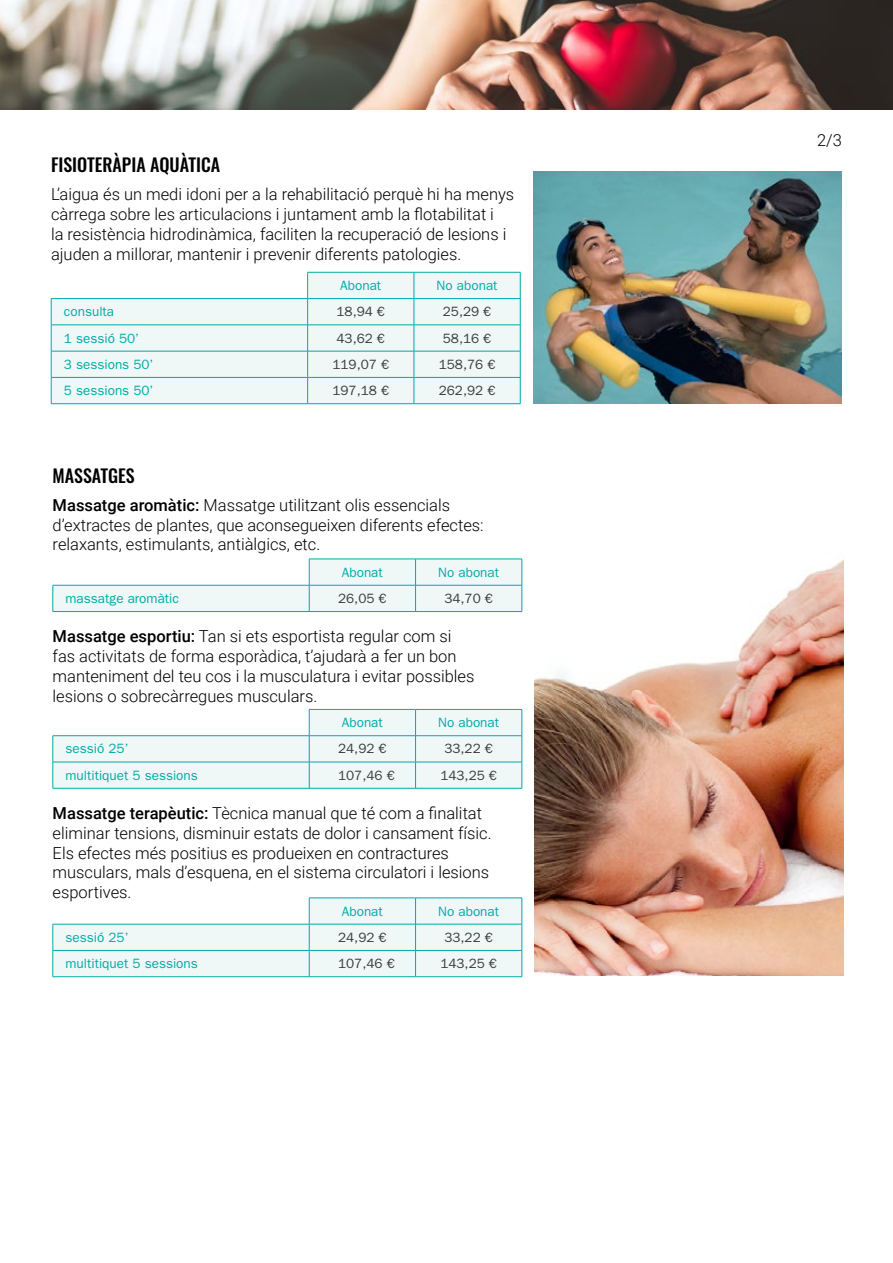
<style>
.page{position:relative;width:893px;height:1263px;background:#fff}
.page>*{position:absolute;margin:0;border:0;box-sizing:border-box;transform-origin:0 0}
.t1{font:500 18px "Oswald";color:#000}
.t2{font:300 16.5px/19.8px "Roboto";color:#000}
.t3{font:13.5px "ITC Franklin Gothic Std";color:#00aba7}
.t4{font:13.5px "ITC Franklin Gothic Std";color:#3c3c3b}
.s1{font-weight:500}
</style>
<div class="page">
<img style="left:0;top:0;width:893px;height:109px">
<img style="left:535px;top:559px;width:309px;height:416px">
<hr style="left:309px;top:611px;width:107px;height:1px;background:#00aba7">
<hr style="left:416px;top:611px;width:106px;height:1px;background:#00aba7">
<svg style="left:53px;top:559px;width:470px;height:52px"></svg>
<hr style="left:53px;top:611px;width:256px;height:1px;background:#00aba7">
<hr style="left:309px;top:788px;width:107px;height:1px;background:#00aba7">
<hr style="left:416px;top:788px;width:106px;height:1px;background:#00aba7">
<svg style="left:53px;top:709px;width:470px;height:79px"></svg>
<hr style="left:53px;top:762px;width:256px;height:1px;background:#00aba7">
<hr style="left:53px;top:788px;width:256px;height:1px;background:#00aba7">
<svg style="left:53px;top:898px;width:470px;height:79px"></svg>
<hr style="left:53px;top:950px;width:256px;height:1px;background:#00aba7">
<hr style="left:53px;top:976px;width:256px;height:1px;background:#00aba7">
<img style="left:533px;top:172px;width:309px;height:232px">
<svg style="left:52px;top:273px;width:468px;height:130px;fill:#eff7f7"></svg>
<hr style="left:307px;top:272px;width:107px;height:1px;background:#00aba7">
<hr style="left:414px;top:272px;width:106px;height:1px;background:#00aba7">
<hr style="left:308px;top:298px;width:106px;height:1px;background:#00aba7">
<hr style="left:414px;top:298px;width:106px;height:1px;background:#00aba7">
<hr style="left:308px;top:325px;width:106px;height:1px;background:#00aba7">
<hr style="left:414px;top:325px;width:106px;height:1px;background:#00aba7">
<hr style="left:308px;top:351px;width:106px;height:1px;background:#00aba7">
<hr style="left:414px;top:351px;width:106px;height:1px;background:#00aba7">
<svg style="left:414px;top:272px;width:1px;height:131px"></svg>
<svg style="left:520px;top:272px;width:1px;height:131px"></svg>
<hr style="left:51px;top:377px;width:257px;height:1px;background:#00aba7">
<hr style="left:308px;top:377px;width:106px;height:1px;background:#00aba7">
<hr style="left:414px;top:377px;width:106px;height:1px;background:#00aba7">
<hr style="left:51px;top:403px;width:257px;height:1px;background:#00aba7">
<hr style="left:308px;top:403px;width:106px;height:1px;background:#00aba7">
<hr style="left:414px;top:403px;width:106px;height:1px;background:#00aba7">
<hr style="left:51px;top:298px;width:257px;height:1px;background:#00aba7">
<svg style="left:307px;top:272px;width:1px;height:131px"></svg>
<svg style="left:51px;top:299px;width:1px;height:104px"></svg>
<hr style="left:51px;top:325px;width:257px;height:1px;background:#00aba7">
<hr style="left:51px;top:351px;width:257px;height:1px;background:#00aba7">
<p class="t1" style="left:51px;top:155px;width:171px">FISIOTERÀPIA AQUÀTICA</p>
<p class="t2" style="left:51px;top:184px;width:465px">L’aigua és un medi idoni per a la rehabilitació perquè hi ha menys càrrega sobre les articulacions i juntament amb la flotabilitat i<br>la resistència hidrodinàmica, faciliten la recuperació de lesions i ajuden a millorar, mantenir i prevenir diferents patologies.</p>
<p class="t3" style="left:340px;top:278px;width:43px">Abonat</p>
<p class="t3" style="left:437px;top:278px;width:63px">No abonat</p>
<p class="t3" style="left:64px;top:304px;width:52px">consulta</p>
<p class="t4" style="left:336px;top:304px;width:50px">18,94 €</p>
<p class="t4" style="left:443px;top:304px;width:50px">25,29 €</p>
<p class="t3" style="left:64px;top:330px;width:77px">1 sessió 50’</p>
<p class="t4" style="left:336px;top:330px;width:50px">43,62 €</p>
<p class="t4" style="left:443px;top:330px;width:50px">58,16 €</p>
<p class="t3" style="left:64px;top:357px;width:91px">3 sessions 50’</p>
<p class="t4" style="left:332px;top:357px;width:58px">119,07 €</p>
<p class="t4" style="left:439px;top:357px;width:58px">158,76 €</p>
<p class="t3" style="left:64px;top:383px;width:91px">5 sessions 50’</p>
<p class="t4" style="left:332px;top:383px;width:58px">197,18 €</p>
<p class="t4" style="left:439px;top:383px;width:58px">262,92 €</p>
<p class="t1" style="left:53px;top:466px;width:84px">MASSATGES</p>
<p class="t2" style="left:53px;top:494px;width:433px"><span class="s1">Massatge aromàtic:</span> Massatge utilitzant olis essencials d’extractes de plantes, que aconsegueixen diferents efectes: relaxants, estimulants, antiàlgics, etc.</p>
<p class="t3" style="left:342px;top:564px;width:43px">Abonat</p>
<p class="t3" style="left:438px;top:564px;width:63px">No abonat</p>
<p class="t3" style="left:66px;top:591px;width:115px">massatge aromàtic</p>
<p class="t4" style="left:338px;top:591px;width:50px">26,05 €</p>
<p class="t4" style="left:444px;top:591px;width:50px">34,70 €</p>
<p class="t2" style="left:53px;top:626px;width:423px"><span class="s1">Massatge esportiu:</span> Tan si ets esportista regular com si fas activitats de forma esporàdica, t’ajudarà a fer un bon manteniment del teu cos i la musculatura i evitar possibles lesions o sobrecàrregues musculars.</p>
<p class="t3" style="left:342px;top:715px;width:43px">Abonat</p>
<p class="t3" style="left:438px;top:715px;width:63px">No abonat</p>
<p class="t3" style="left:66px;top:741px;width:65px">sessió 25’</p>
<p class="t4" style="left:338px;top:741px;width:50px">24,92 €</p>
<p class="t4" style="left:444px;top:741px;width:50px">33,22 €</p>
<p class="t3" style="left:66px;top:767px;width:134px">multitiquet 5 sessions</p>
<p class="t4" style="left:338px;top:767px;width:58px">107,46 €</p>
<p class="t4" style="left:440px;top:767px;width:58px">143,25 €</p>
<p class="t2" style="left:53px;top:803px;width:441px"><span class="s1">Massatge terapèutic:</span> Tècnica manual que té com a finalitat eliminar tensions, disminuir estats de dolor i cansament físic.<br>Els efectes més positius es produeixen en contractures musculars, mals d’esquena, en el sistema circulatori i lesions esportives.</p>
<p class="t3" style="left:342px;top:903px;width:43px">Abonat</p>
<p class="t3" style="left:438px;top:903px;width:63px">No abonat</p>
<p class="t3" style="left:66px;top:929px;width:65px">sessió 25’</p>
<p class="t4" style="left:338px;top:929px;width:50px">24,92 €</p>
<p class="t4" style="left:444px;top:929px;width:50px">33,22 €</p>
<p class="t3" style="left:66px;top:956px;width:134px">multitiquet 5 sessions</p>
<p class="t4" style="left:338px;top:956px;width:58px">107,46 €</p>
<p class="t4" style="left:440px;top:956px;width:58px">143,25 €</p>
<p class="t2" style="left:817px;top:130px;width:26px">2/3</p>
</div>
